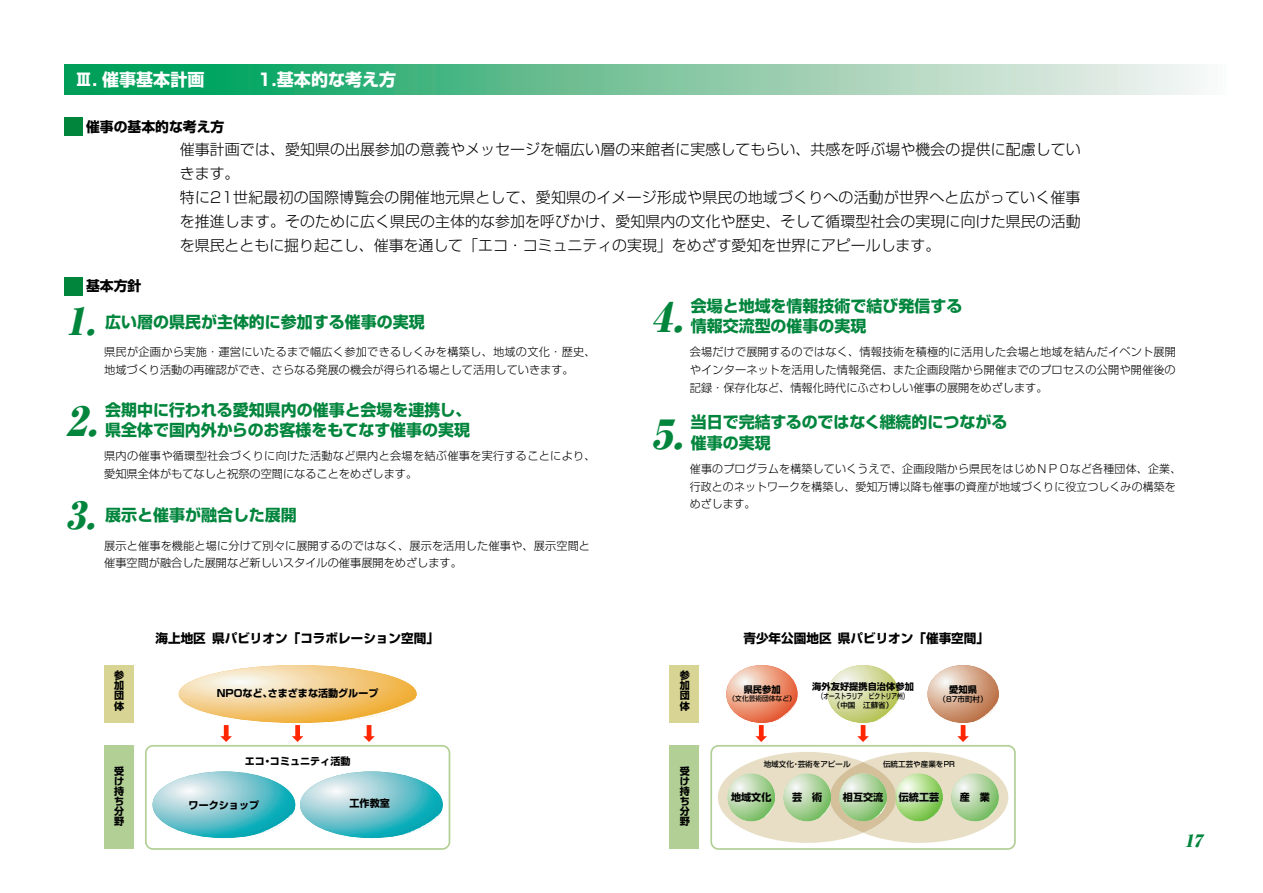
<style>
.page{position:relative;width:1263px;height:893px;background:#fff}
.page>*{position:absolute;margin:0;border:0;box-sizing:border-box;transform-origin:0 0}
.t1{font:italic 900 40.05px "Ryumin";color:#01853c}
.t2{font:italic 900 37.2px "Ryumin";color:#01853c}
.t3{font:700 17.1px "Shin Go";color:#fff}
.t4{font:italic 900 17.1px "Ryumin";color:#01853c}
.t5{font:700 15.9px/20.2px "Shin Go";color:#01853c}
.t6{font:300 14.85px/23.9px "Shin Go";letter-spacing:.005em;color:#000}
.t7{font:700 13.8px "Shin Go";color:#000}
.t8{font:700 12.6px "Shin Go";color:#000}
.t9{font:300 11.25px/17.9px "Shin Go";letter-spacing:.01em;color:#000}
.t10{font:700 10.05px/10.1px "Shin Go";color:#000;text-align:justify}
.t11{font:700 9.3px "Shin Go";color:#000}
.t12{font:500 7.5px "Shin Go";color:#000}
.t13{font:500 7.5px/9.3px "Shin Go";color:#000;text-align:center;scale:.75 1}
.t14{font:500 6.75px "Shin Go";color:#000}
</style>
<div class="page">
<img style="left:65px;top:64px;width:1139px;height:31px">
<div style="left:65px;top:118px;width:18px;height:18px;background:#01853c"></div>
<div style="left:104px;top:665px;width:30px;height:57px;background:#d7d494"></div>
<div style="left:104px;top:745px;width:30px;height:103px;background:#b2cf95"></div>
<img style="left:300px;top:771px;width:143px;height:67px;border-radius:50%">
<img style="left:152px;top:771px;width:143px;height:67px;border-radius:50%">
<img style="left:179px;top:665px;width:238px;height:58px;border-radius:50%">
<div style="left:145px;top:745px;width:305px;height:104px;border:2px solid #b2cf95;border-radius:7px"></div>
<div style="left:224px;top:725px;width:5px;height:12px;background:#ff2603"></div>
<svg style="left:220px;top:736px;width:12px;height:6px"></svg>
<div style="left:295px;top:725px;width:5px;height:12px;background:#ff2603"></div>
<svg style="left:292px;top:736px;width:11px;height:6px"></svg>
<hr style="left:367px;top:725px;width:4px;height:12px;background:#ff2603">
<svg style="left:363px;top:736px;width:12px;height:6px"></svg>
<img style="left:726px;top:665px;width:71px;height:58px;border-radius:50%">
<img style="left:827px;top:665px;width:72px;height:58px;border-radius:50%">
<img style="left:927px;top:665px;width:72px;height:58px;border-radius:50%">
<div style="left:670px;top:665px;width:29px;height:57px;background:#d7d494"></div>
<div style="left:670px;top:745px;width:29px;height:103px;background:#b2cf95"></div>
<div style="left:710px;top:745px;width:306px;height:104px;border:2px solid #b2cf95;border-radius:7px"></div>
<svg style="left:718px;top:752px;width:290px;height:90px"></svg>
<img style="left:839px;top:773px;width:48px;height:48px">
<img style="left:843px;top:792px;width:40px;height:10px">
<div style="left:759px;top:725px;width:5px;height:12px;background:#ff2603"></div>
<svg style="left:755px;top:736px;width:12px;height:6px"></svg>
<hr style="left:861px;top:725px;width:4px;height:12px;background:#ff2603">
<svg style="left:857px;top:736px;width:12px;height:6px"></svg>
<div style="left:961px;top:725px;width:5px;height:12px;background:#ff2603"></div>
<svg style="left:957px;top:736px;width:12px;height:6px"></svg>
<div style="left:65px;top:277px;width:18px;height:18px;background:#01853c"></div>
<h3 class="t3" style="left:75px;top:68px;width:131px">Ⅲ. 催事基本計画</h3>
<h3 class="t3" style="left:258px;top:68px;width:140px">1.基本的な考え方</h3>
<p class="t7" style="left:86px;top:117px;width:140px">催事の基本的な考え方</p>
<p class="t7" style="left:86px;top:277px;width:57px">基本方針</p>
<p class="t6" style="left:180px;top:137px;width:902px">催事計画では、愛知県の出展参加の意義やメッセージを幅広い層の来館者に実感してもらい、共感を呼ぶ場や機会の提供に配慮していきます。<br>特に21世紀最初の国際博覧会の開催地元県として、愛知県のイメージ形成や県民の地域づくりへの活動が世界へと広がっていく催事を推進します。そのために広く県民の主体的な参加を呼びかけ、愛知県内の文化や歴史、そして循環型社会の実現に向けた県民の活動を県民とともに掘り起こし、催事を通して「エコ・コミュニティの実現」をめざす愛知を世界にアピールします。</p>
<h2 class="t2" style="left:66px;top:296px;width:42px">1.</h2>
<h3 class="t5" style="left:105px;top:310px;width:321px">広い層の県民が主体的に参加する催事の実現</h3>
<p class="t9" style="left:104px;top:342px;width:493px">県民が企画から実施・運営にいたるまで幅広く参加できるしくみを構築し、地域の文化・歴史、地域づくり活動の再確認ができ、さらなる発展の機会が得られる場として活用していきます。</p>
<h1 class="t1" style="left:66px;top:395px;width:45px">2.</h1>
<h3 class="t5" style="left:105px;top:399px;width:367px">会期中に行われる愛知県内の催事と会場を連携し、県全体で国内外からのお客様をもてなす催事の実現</h3>
<p class="t9" style="left:104px;top:446px;width:493px">県内の催事や循環型社会づくりに向けた活動など県内と会場を結ぶ催事を実行することにより、愛知県全体がもてなしと祝祭の空間になることをめざします。</p>
<h2 class="t2" style="left:66px;top:490px;width:42px">3.</h2>
<h3 class="t5" style="left:105px;top:504px;width:193px">展示と催事が融合した展開</h3>
<p class="t9" style="left:104px;top:536px;width:488px">展示と催事を機能と場に分けて別々に展開するのではなく、展示を活用した催事や、展示空間と催事空間が融合した展開など新しいスタイルの催事展開をめざします。</p>
<h1 class="t1" style="left:652px;top:291px;width:45px">4.</h1>
<h3 class="t5" style="left:691px;top:295px;width:273px">会場と地域を情報技術で結び発信する情報交流型の催事の実現</h3>
<p class="t9" style="left:690px;top:343px;width:488px;text-align:justify">会場だけで展開するのではなく、情報技術を積極的に活用した会場と地域を結んだイベント展開やインターネットを活用した情報発信、また企画段階から開催までのプロセスの公開や開催後の記録・保存化など、情報化時代にふさわしい催事の展開をめざします。</p>
<h1 class="t1" style="left:652px;top:407px;width:45px">5.</h1>
<h3 class="t5" style="left:691px;top:411px;width:318px">当日で完結するのではなく継続的につながる催事の実現</h3>
<p class="t9" style="left:690px;top:459px;width:493px">催事のプログラムを構築していくうえで、企画段階から県民をはじめＮＰＯなど各種団体、企業、行政とのネットワークを構築し、愛知万博以降も催事の資産が地域づくりに役立つしくみの構築をめざします。</p>
<p class="t10" style="left:114px;top:670px;width:12px">参加団体</p>
<p class="t10" style="left:114px;top:765px;width:12px">受け持ち分野</p>
<p class="t8" style="left:155px;top:630px;width:285px">海上地区県パビリオン「コラボレーション空間」</p>
<p class="t10" style="left:217px;top:687px;width:163px">NPOなど、さまざまな活動グループ</p>
<p class="t10" style="left:245px;top:755px;width:107px">エコ・コミュニティ活動</p>
<p class="t10" style="left:350px;top:797px;width:42px">工作教室</p>
<p class="t10" style="left:189px;top:799px;width:72px">ワークショップ</p>
<p class="t10" style="left:680px;top:670px;width:12px">参加団体</p>
<p class="t10" style="left:680px;top:765px;width:12px">受け持ち分野</p>
<p class="t8" style="left:743px;top:630px;width:247px">青少年公園地区県パビリオン「催事空間」</p>
<p class="t11" style="left:744px;top:683px;width:38px">県民参加</p>
<p class="t14" style="left:729px;top:694px;width:69px">（文化芸術団体など）</p>
<p class="t11" style="left:812px;top:679px;width:103px">海外友好提携自治体参加</p>
<p class="t13" style="left:818px;top:691px;width:122px">（オーストラリア ビクトリア州）（中国 江蘇省）</p>
<p class="t11" style="left:949px;top:683px;width:29px">愛知県</p>
<p class="t12" style="left:938px;top:694px;width:51px">（87市町村）</p>
<p class="t12" style="left:764px;top:759px;width:88px">地域文化・芸術をアピール</p>
<p class="t10" style="left:731px;top:792px;width:42px">地域文化</p>
<p class="t10" style="left:792px;top:792px;width:32px">芸 術</p>
<p class="t10" style="left:843px;top:792px;width:42px">相互交流</p>
<p class="t12" style="left:883px;top:759px;width:73px">伝統工芸や産業をPR</p>
<p class="t10" style="left:899px;top:792px;width:42px">伝統工芸</p>
<p class="t10" style="left:960px;top:792px;width:32px">産 業</p>
<h3 class="t4" style="left:1185px;top:829px;width:23px">17</h3>
</div>
